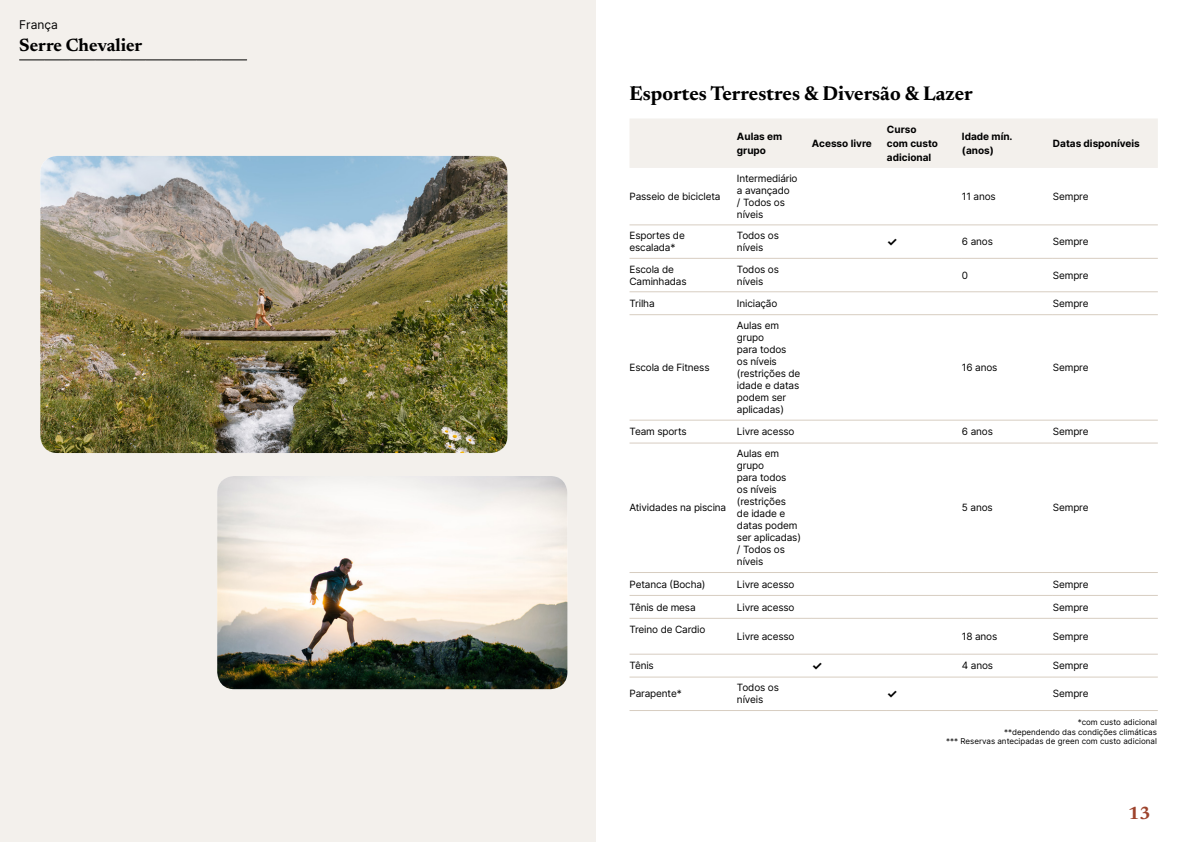
<style>
.page{position:relative;width:1191px;height:842px;background:#fff}
.page>*{position:absolute;margin:0;border:0;box-sizing:border-box;transform-origin:0 0}
.t1{font:700 20px "Newsreader 24 pt";color:#000}
.t2{font:700 18px "Newsreader 24 pt";color:#000}
.t3{font:700 18px "Newsreader 24 pt";color:#9d432c}
.t4{font:12px "Inter";color:#000}
.t5{font:700 12px "Inter";color:#000}
.t6{font:10px/12px "Inter";letter-spacing:-.015em;color:#000}
.t7{font:700 10px/14px "Inter";color:#000}
.t8{font:8px/9.6px "Inter";color:#000;text-align:right}
</style>
<div class="page">
<div style="left:0;top:0;width:595px;height:842px;background:#f3f0ec"></div>
<img style="left:40px;top:156px;width:467px;height:297px">
<img style="left:217px;top:476px;width:350px;height:213px">
<svg style="left:20px;top:60px;width:227px;height:1px"></svg>
<div style="left:630px;top:119px;width:527px;height:49px;background:#f3f0ec"></div>
<hr style="left:629px;top:224px;width:108px;height:1px;background:#d7cdc1">
<hr style="left:737px;top:224px;width:75px;height:1px;background:#d7cdc1">
<hr style="left:812px;top:224px;width:75px;height:1px;background:#d7cdc1">
<hr style="left:887px;top:224px;width:75px;height:1px;background:#d7cdc1">
<hr style="left:962px;top:224px;width:91px;height:1px;background:#d7cdc1">
<hr style="left:1053px;top:224px;width:104px;height:1px;background:#d7cdc1">
<hr style="left:629px;top:258px;width:108px;height:1px;background:#d7cdc1">
<hr style="left:737px;top:258px;width:75px;height:1px;background:#d7cdc1">
<hr style="left:812px;top:258px;width:75px;height:1px;background:#d7cdc1">
<hr style="left:887px;top:258px;width:75px;height:1px;background:#d7cdc1">
<hr style="left:962px;top:258px;width:91px;height:1px;background:#d7cdc1">
<hr style="left:1053px;top:258px;width:104px;height:1px;background:#d7cdc1">
<hr style="left:629px;top:291px;width:108px;height:1px;background:#d7cdc1">
<hr style="left:737px;top:291px;width:75px;height:1px;background:#d7cdc1">
<hr style="left:812px;top:291px;width:75px;height:1px;background:#d7cdc1">
<hr style="left:887px;top:291px;width:75px;height:1px;background:#d7cdc1">
<hr style="left:962px;top:291px;width:91px;height:1px;background:#d7cdc1">
<hr style="left:1053px;top:291px;width:104px;height:1px;background:#d7cdc1">
<hr style="left:629px;top:314px;width:108px;height:1px;background:#d7cdc1">
<hr style="left:737px;top:314px;width:75px;height:1px;background:#d7cdc1">
<hr style="left:812px;top:314px;width:75px;height:1px;background:#d7cdc1">
<hr style="left:887px;top:314px;width:75px;height:1px;background:#d7cdc1">
<hr style="left:962px;top:314px;width:91px;height:1px;background:#d7cdc1">
<hr style="left:1053px;top:314px;width:104px;height:1px;background:#d7cdc1">
<hr style="left:629px;top:420px;width:108px;height:1px;background:#d7cdc1">
<hr style="left:737px;top:420px;width:75px;height:1px;background:#d7cdc1">
<hr style="left:812px;top:420px;width:75px;height:1px;background:#d7cdc1">
<hr style="left:887px;top:420px;width:75px;height:1px;background:#d7cdc1">
<hr style="left:962px;top:420px;width:91px;height:1px;background:#d7cdc1">
<hr style="left:1053px;top:420px;width:104px;height:1px;background:#d7cdc1">
<hr style="left:629px;top:443px;width:108px;height:1px;background:#d7cdc1">
<hr style="left:737px;top:443px;width:75px;height:1px;background:#d7cdc1">
<hr style="left:812px;top:443px;width:75px;height:1px;background:#d7cdc1">
<hr style="left:887px;top:443px;width:75px;height:1px;background:#d7cdc1">
<hr style="left:962px;top:443px;width:91px;height:1px;background:#d7cdc1">
<hr style="left:1053px;top:443px;width:104px;height:1px;background:#d7cdc1">
<hr style="left:629px;top:572px;width:108px;height:1px;background:#d7cdc1">
<hr style="left:737px;top:572px;width:75px;height:1px;background:#d7cdc1">
<hr style="left:812px;top:572px;width:75px;height:1px;background:#d7cdc1">
<hr style="left:887px;top:572px;width:75px;height:1px;background:#d7cdc1">
<hr style="left:962px;top:572px;width:91px;height:1px;background:#d7cdc1">
<hr style="left:1053px;top:572px;width:104px;height:1px;background:#d7cdc1">
<hr style="left:629px;top:595px;width:108px;height:1px;background:#d7cdc1">
<hr style="left:737px;top:595px;width:75px;height:1px;background:#d7cdc1">
<hr style="left:812px;top:595px;width:75px;height:1px;background:#d7cdc1">
<hr style="left:887px;top:595px;width:75px;height:1px;background:#d7cdc1">
<hr style="left:962px;top:595px;width:91px;height:1px;background:#d7cdc1">
<hr style="left:1053px;top:595px;width:104px;height:1px;background:#d7cdc1">
<hr style="left:629px;top:618px;width:108px;height:1px;background:#d7cdc1">
<hr style="left:737px;top:618px;width:75px;height:1px;background:#d7cdc1">
<hr style="left:812px;top:618px;width:75px;height:1px;background:#d7cdc1">
<hr style="left:887px;top:618px;width:75px;height:1px;background:#d7cdc1">
<hr style="left:962px;top:618px;width:91px;height:1px;background:#d7cdc1">
<hr style="left:1053px;top:618px;width:104px;height:1px;background:#d7cdc1">
<hr style="left:629px;top:654px;width:108px;height:1px;background:#d7cdc1">
<hr style="left:737px;top:654px;width:75px;height:1px;background:#d7cdc1">
<hr style="left:812px;top:654px;width:75px;height:1px;background:#d7cdc1">
<hr style="left:887px;top:654px;width:75px;height:1px;background:#d7cdc1">
<hr style="left:962px;top:654px;width:91px;height:1px;background:#d7cdc1">
<hr style="left:1053px;top:654px;width:104px;height:1px;background:#d7cdc1">
<hr style="left:629px;top:676px;width:108px;height:1px;background:#d7cdc1">
<hr style="left:737px;top:676px;width:75px;height:1px;background:#d7cdc1">
<hr style="left:812px;top:676px;width:75px;height:1px;background:#d7cdc1">
<hr style="left:887px;top:676px;width:75px;height:1px;background:#d7cdc1">
<hr style="left:962px;top:676px;width:91px;height:1px;background:#d7cdc1">
<hr style="left:1053px;top:676px;width:104px;height:1px;background:#d7cdc1">
<hr style="left:629px;top:710px;width:108px;height:1px;background:#d7cdc1">
<hr style="left:737px;top:710px;width:75px;height:1px;background:#d7cdc1">
<hr style="left:812px;top:710px;width:75px;height:1px;background:#d7cdc1">
<hr style="left:887px;top:710px;width:75px;height:1px;background:#d7cdc1">
<hr style="left:962px;top:710px;width:91px;height:1px;background:#d7cdc1">
<hr style="left:1053px;top:710px;width:104px;height:1px;background:#d7cdc1">
<p class="t4" style="left:19px;top:15px;width:40px">França</p>
<h2 class="t2" style="left:19px;top:32px;width:125px">Serre Chevalier</h2>
<h1 class="t1" style="left:629px;top:79px;width:345px">Esportes Terrestres &amp; Diversão &amp; Lazer</h1>
<p class="t7" style="left:737px;top:129px;width:47px">Aulas em grupo</p>
<p class="t7" style="left:812px;top:136px;width:61px">Acesso livre</p>
<p class="t7" style="left:887px;top:122px;width:53px">Curso com custo adicional</p>
<p class="t7" style="left:962px;top:129px;width:52px">Idade mín. (anos)</p>
<p class="t7" style="left:1053px;top:136px;width:88px">Datas disponíveis</p>
<p class="t6" style="left:629px;top:190px;width:92px">Passeio de bicicleta</p>
<p class="t6" style="left:737px;top:172px;width:62px">Intermediário a avançado<br>/ Todos os níveis</p>
<p class="t6" style="left:962px;top:190px;width:35px">11 anos</p>
<p class="t6" style="left:1053px;top:190px;width:37px">Sempre</p>
<p class="t6" style="left:629px;top:229px;width:57px">Esportes de escalada*</p>
<p class="t6" style="left:737px;top:229px;width:43px">Todos os níveis</p>
<p class="t5" style="left:887px;top:233px;width:12px">✓</p>
<p class="t6" style="left:962px;top:235px;width:32px">6 anos</p>
<p class="t6" style="left:1053px;top:235px;width:37px">Sempre</p>
<p class="t6" style="left:629px;top:263px;width:59px">Escola de<br>Caminhadas</p>
<p class="t6" style="left:737px;top:263px;width:43px">Todos os níveis</p>
<p class="t6" style="left:962px;top:269px;width:8px">0</p>
<p class="t6" style="left:1053px;top:269px;width:37px">Sempre</p>
<p class="t6" style="left:629px;top:297px;width:27px">Trilha</p>
<p class="t6" style="left:737px;top:297px;width:42px">Iniciação</p>
<p class="t6" style="left:1053px;top:297px;width:37px">Sempre</p>
<p class="t6" style="left:629px;top:361px;width:82px">Escola de Fitness</p>
<p class="t6" style="left:737px;top:319px;width:65px">Aulas em grupo<br>para todos<br>os níveis (restrições de idade e datas podem ser aplicadas)</p>
<p class="t6" style="left:962px;top:361px;width:37px">16 anos</p>
<p class="t6" style="left:1053px;top:361px;width:37px">Sempre</p>
<p class="t6" style="left:629px;top:425px;width:59px">Team sports</p>
<p class="t6" style="left:737px;top:425px;width:59px">Livre acesso</p>
<p class="t6" style="left:962px;top:425px;width:32px">6 anos</p>
<p class="t6" style="left:1053px;top:425px;width:37px">Sempre</p>
<p class="t6" style="left:629px;top:501px;width:98px">Atividades na piscina</p>
<p class="t6" style="left:737px;top:447px;width:66px">Aulas em grupo<br>para todos<br>os níveis (restrições<br>de idade e datas podem ser aplicadas) / Todos os níveis</p>
<p class="t6" style="left:962px;top:501px;width:32px">5 anos</p>
<p class="t6" style="left:1053px;top:501px;width:37px">Sempre</p>
<p class="t6" style="left:629px;top:578px;width:78px">Petanca (Bocha)</p>
<p class="t6" style="left:737px;top:578px;width:59px">Livre acesso</p>
<p class="t6" style="left:1053px;top:578px;width:37px">Sempre</p>
<p class="t6" style="left:629px;top:601px;width:68px">Tênis de mesa</p>
<p class="t6" style="left:737px;top:601px;width:59px">Livre acesso</p>
<p class="t6" style="left:1053px;top:601px;width:37px">Sempre</p>
<p class="t6" style="left:629px;top:623px;width:77px">Treino de Cardio</p>
<p class="t6" style="left:737px;top:630px;width:59px">Livre acesso</p>
<p class="t6" style="left:962px;top:630px;width:37px">18 anos</p>
<p class="t6" style="left:1053px;top:630px;width:37px">Sempre</p>
<p class="t6" style="left:629px;top:659px;width:26px">Tênis</p>
<p class="t5" style="left:812px;top:657px;width:12px">✓</p>
<p class="t6" style="left:962px;top:659px;width:33px">4 anos</p>
<p class="t6" style="left:1053px;top:659px;width:37px">Sempre</p>
<p class="t6" style="left:629px;top:687px;width:54px">Parapente*</p>
<p class="t6" style="left:737px;top:681px;width:43px">Todos os níveis</p>
<p class="t5" style="left:887px;top:685px;width:12px">✓</p>
<p class="t6" style="left:1053px;top:687px;width:37px">Sempre</p>
<p class="t8" style="left:946px;top:717px;width:212px">*com custo adicional<br>**dependendo das condições climáticas<br>*** Reservas antecipadas de green com custo adicional</p>
<h2 class="t3" style="left:1128px;top:800px;width:24px">13</h2>
</div>
